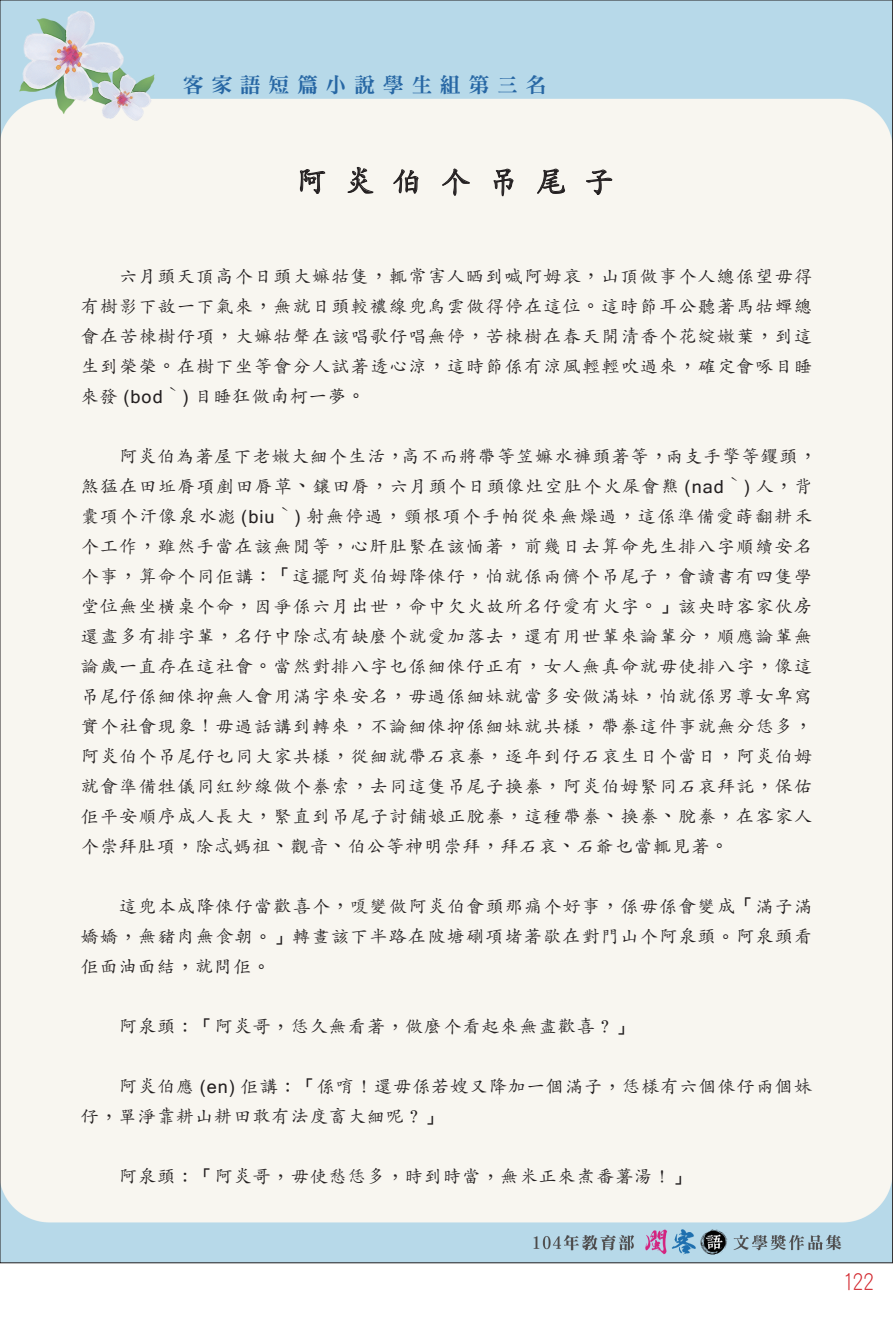
<style>
.page{position:relative;width:893px;height:1327px;background:#fff}
.page>*{position:absolute;margin:0;border:0;box-sizing:border-box;transform-origin:0 0}
.t1{font:30px "Adobe Kaiti Std";letter-spacing:.6em;color:#231f20}
.t2{font:21px "DFN Ming XB HK BF";letter-spacing:.36em;color:#2767a4}
.t3{font:21px "DF Li Hei Lt WIN BF";color:#d1232a}
.t4{font:18px/30px "Adobe Kaiti Std";letter-spacing:.07em;color:#231f20;text-align:justify}
.s1{font-family:"DF Li Kai Shu Md WIN BF"}
.s2{font-family:"Microsoft Sans Serif"}
</style>
<div class="page">
<img style="left:2px;top:2px;width:889px;height:1259px">
<svg style="left:300px;top:128px;width:25px;height:66px"></svg>
<svg style="left:347px;top:151px;width:27px;height:43px"></svg>
<svg style="left:393px;top:169px;width:25px;height:25px"></svg>
<svg style="left:442px;top:168px;width:28px;height:27px"></svg>
<svg style="left:494px;top:168px;width:19px;height:28px"></svg>
<svg style="left:537px;top:168px;width:28px;height:26px"></svg>
<svg style="left:586px;top:169px;width:27px;height:26px"></svg>
<p class="t2" style="left:183px;top:74px;width:365px">客家語短篇小說學生組第三名</p>
<h1 class="t1" style="left:296px;top:163px;width:319px">阿炎伯个吊尾子</h1>
<p class="t4" style="left:81px;top:261px;width:733px;text-indent:38px">六月頭天頂高个日頭大嫲牯隻<span class="s1">，</span>輒常害人晒到喊阿姆哀<span class="s1">，</span>山頂做事个人總係望毋得有樹影下敨一下氣來<span class="s1">，</span>無就日頭較襛線兜烏雲做得停在這位<span class="s1">。</span>這時節耳公聽著馬牯蟬總會在苦楝樹仔項<span class="s1">，</span>大嫲牯聲在該唱歌仔唱無停<span class="s1">，</span>苦楝樹在春天開清香个花綻嫩葉<span class="s1">，</span>到這生到榮榮<span class="s1">。</span>在樹下坐等會分人試著透心涼<span class="s1">，</span>這時節係有涼風輕輕吹過來<span class="s1">，</span>確定會啄目睡來發 <span class="s2">(bod</span>ˋ<span class="s2">)</span> 目睡狂做南柯一夢<span class="s1">。</span></p>
<p class="t4" style="left:81px;top:441px;width:737px;text-align:left;text-indent:38px">阿炎伯為著屋下老嫩大細个生活<span class="s1">，</span>高不而將帶等笠嫲水褲頭著等<span class="s1">，</span>兩支手擎等钁頭<span class="s1">，</span>煞猛在田坵脣項剷田脣草<span class="s1">、</span>鑲田脣<span class="s1">，</span>六月頭个日頭像灶空肚个火屎會㸐 <span class="s2">(nad</span>ˋ<span class="s2">)</span> 人<span class="s1">，</span>背囊項个汗像泉水滮 <span class="s2">(biu</span>ˋ<span class="s2">)</span> 射無停過<span class="s1">，</span>頸根項个手帕從來無燥過<span class="s1">，</span>這係準備愛蒔翻耕禾个工作<span class="s1">，</span>雖然手當在該無閒等<span class="s1">，</span>心肝肚緊在該愐著<span class="s1">，</span>前幾日去算命先生排八字順續安名个事<span class="s1">，</span>算命个同佢講<span class="s1">：「</span>這擺阿炎伯姆降倈仔<span class="s1">，</span>怕就係兩儕个吊尾子<span class="s1">，</span>會讀書有四隻學堂位無坐橫桌个命<span class="s1">，</span>因爭係六月出世<span class="s1">，</span>命中欠火故所名仔愛有火字<span class="s1">。」</span>該央時客家伙房還盡多有排字輩<span class="s1">，</span>名仔中除忒有缺麼个就愛加落去<span class="s1">，</span>還有用世輩來論輩分<span class="s1">，</span>順應論輩無論歲一直存在這社會<span class="s1">。</span>當然對排八字乜係細倈仔正有<span class="s1">，</span>女人無真命就毋使排八字<span class="s1">，</span>像這吊尾仔係細倈抑無人會用滿字來安名<span class="s1">，</span>毋過係細妹就當多安做滿妹<span class="s1">，</span>怕就係男尊女卑寫實个社會現象<span class="s1">！</span>毋過話講到轉來<span class="s1">，</span>不論細倈抑係細妹就共樣<span class="s1">，</span>帶絭這件事就無分恁多<span class="s1">，</span>阿炎伯个吊尾仔乜同大家共樣<span class="s1">，</span>從細就帶石哀絭<span class="s1">，</span>逐年到仔石哀生日个當日<span class="s1">，</span>阿炎伯姆就會準備牲儀同紅紗線做个絭索<span class="s1">，</span>去同這隻吊尾子換絭<span class="s1">，</span>阿炎伯姆緊同石哀拜託<span class="s1">，</span>保佑佢平安順序成人長大<span class="s1">，</span>緊直到吊尾子討餔娘正脫絭<span class="s1">，</span>這種帶絭<span class="s1">、</span>換絭<span class="s1">、</span>脫絭<span class="s1">，</span>在客家人个崇拜肚項<span class="s1">，</span>除忒媽祖<span class="s1">、</span>觀音<span class="s1">、</span>伯公等神明崇拜<span class="s1">，</span>拜石哀<span class="s1">、</span>石爺乜當輒見著<span class="s1">。</span></p>
<p class="t4" style="left:81px;top:891px;width:733px;text-indent:38px">這兜本成降倈仔當歡喜个<span class="s1">，</span>嗄變做阿炎伯會頭那痛个好事<span class="s1">，</span>係毋係會變成<span class="s1">「</span>滿子滿嬌嬌<span class="s1">，</span>無豬肉無食朝<span class="s1">。」</span>轉晝該下半路在陂塘䃗項堵著歇在對門山个阿泉頭<span class="s1">。</span>阿泉頭看佢面油面結<span class="s1">，</span>就問佢<span class="s1">。</span></p>
<p class="t4" style="left:119px;top:1011px;width:516px">阿泉頭<span class="s1">：「</span>阿炎哥<span class="s1">，</span>恁久無看著<span class="s1">，</span>做麼个看起來無盡歡喜<span class="s1">？」</span></p>
<p class="t4" style="left:81px;top:1071px;width:733px;text-indent:38px">阿炎伯應 <span class="s2">(en)</span> 佢講<span class="s1">：「</span>係唷<span class="s1">！</span>還毋係若嫂又降加一個滿子<span class="s1">，</span>恁樣有六個倈仔兩個妹仔<span class="s1">，</span>單淨靠耕山耕田敢有法度畜大細呢<span class="s1">？」</span></p>
<p class="t4" style="left:119px;top:1161px;width:573px">阿泉頭<span class="s1">：「</span>阿炎哥<span class="s1">，</span>毋使愁恁多<span class="s1">，</span>時到時當<span class="s1">，</span>無米正來煮番薯湯<span class="s1">！」</span></p>
<p class="t3" style="left:842px;top:1271px;width:33px">122</p>
</div>
